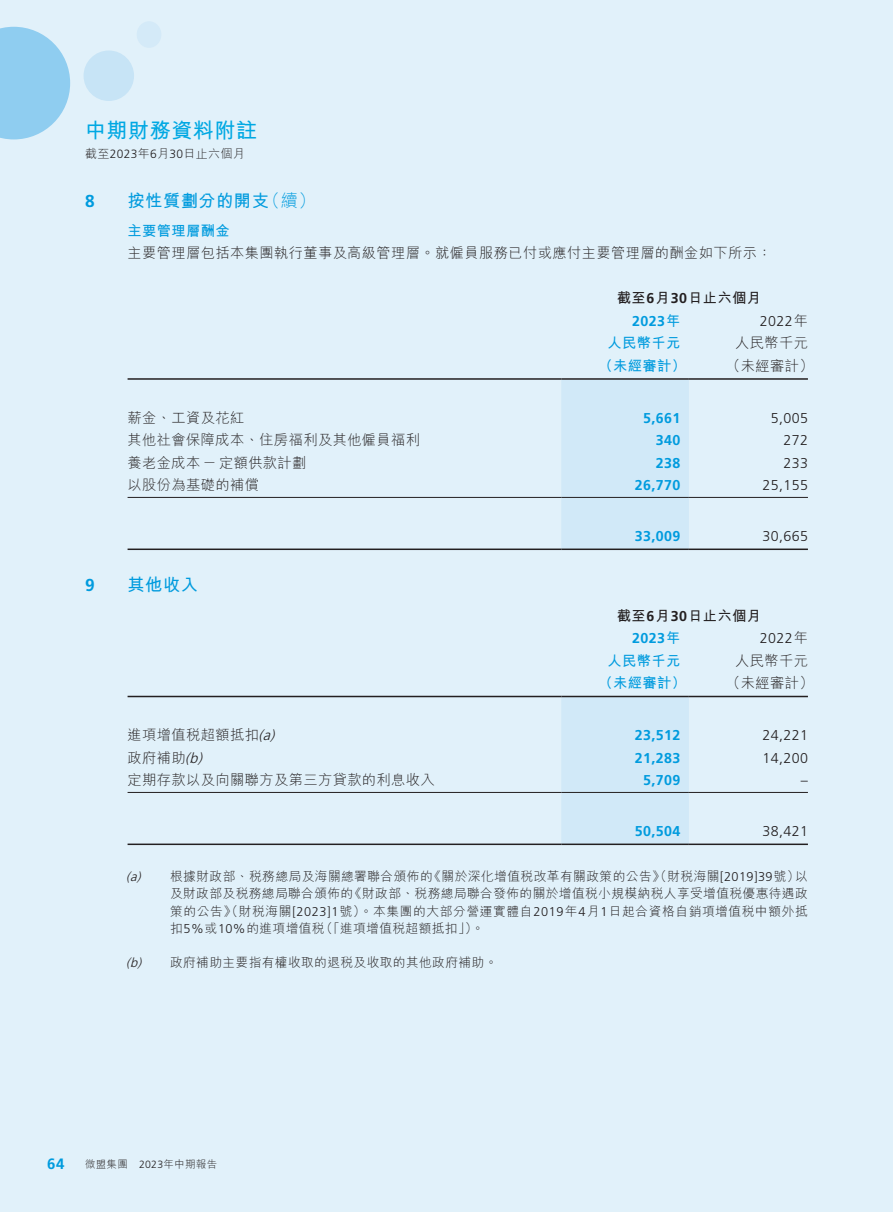
<style>
.page{position:relative;width:893px;height:1212px;background:#e1f1fa}
.page>*{position:absolute;margin:0;border:0;box-sizing:border-box;transform-origin:0 0}
.t1{font:700 21px "M Hei HK";letter-spacing:.03em;color:#00a8e3}
.t2{font:700 17.25px "M Hei HK";letter-spacing:.03em;color:#009bde}
.t3{font:700 17.25px "Frutiger LT Std";color:#009bde}
.t4{font:700 15px "Frutiger LT Std";color:#009bde}
.t5{font:300 14.25px "M Hei HK";letter-spacing:.03em;color:#231f20}
.t6{font:700 14.25px "Frutiger LT Std";letter-spacing:.03em;color:#009bde}
.t7{font:300 14.25px "Frutiger LT Std";letter-spacing:.03em;color:#231f20}
.t8{font:700 14.25px "M Hei HK";letter-spacing:.03em;color:#009bde}
.t9{font:700 14.25px "M Hei HK";letter-spacing:.03em;color:#231f20}
.t10{font:300 12.75px/17.2px "M Hei HK";letter-spacing:.03em;color:#231f20;text-align:justify}
.t11{font:300 12px "M Hei HK";letter-spacing:.03em;color:#231f20}
.t12{font:300 10.5px "M Hei HK";letter-spacing:.03em;color:#231f20}
.s1{font-family:"Frutiger LT Std"}
.s2{font-weight:300}
.s3{font-family:"M Hei HK"}
.s4{font-family:"Frutiger LT Std";font-style:italic}
</style>
<div class="page">
<svg style="left:0;top:27px;width:70px;height:112px"></svg>
<div style="left:84px;top:50px;width:50px;height:51px;background:#c7e4f6;border-radius:50%"></div>
<div style="left:137px;top:21px;width:24px;height:27px;background:#d4eaf8;border-radius:50%"></div>
<div style="left:561px;top:380px;width:128px;height:168px;background:#d1e9f8"></div>
<hr style="left:128px;top:378px;width:433px;height:2px;background:#231f20">
<hr style="left:561px;top:378px;width:128px;height:2px;background:#231f20">
<hr style="left:689px;top:378px;width:119px;height:2px;background:#231f20">
<hr style="left:128px;top:497px;width:433px;height:1px;background:#231f20">
<hr style="left:561px;top:497px;width:128px;height:1px;background:#231f20">
<hr style="left:689px;top:497px;width:119px;height:1px;background:#231f20">
<hr style="left:128px;top:548px;width:433px;height:2px;background:#231f20">
<hr style="left:561px;top:548px;width:128px;height:2px;background:#231f20">
<hr style="left:689px;top:548px;width:119px;height:2px;background:#231f20">
<div style="left:561px;top:697px;width:128px;height:146px;background:#d1e9f8"></div>
<hr style="left:128px;top:696px;width:433px;height:1px;background:#231f20">
<hr style="left:561px;top:696px;width:128px;height:1px;background:#231f20">
<hr style="left:689px;top:696px;width:119px;height:1px;background:#231f20">
<hr style="left:128px;top:792px;width:433px;height:1px;background:#231f20">
<hr style="left:561px;top:792px;width:128px;height:1px;background:#231f20">
<hr style="left:689px;top:792px;width:119px;height:1px;background:#231f20">
<hr style="left:128px;top:843px;width:433px;height:2px;background:#231f20">
<hr style="left:561px;top:843px;width:128px;height:2px;background:#231f20">
<hr style="left:689px;top:843px;width:119px;height:2px;background:#231f20">
<h1 class="t1" style="left:85px;top:115px;width:174px">中期財務資料附註</h1>
<p class="t11" style="left:85px;top:148px;width:161px">截至<span class="s1">2023</span>年<span class="s1">6</span>月<span class="s1">30</span>日止六個月</p>
<h2 class="t3" style="left:85px;top:191px;width:11px">8</h2>
<h2 class="t2" style="left:128px;top:188px;width:190px">按性質劃分的開支<span class="s2">（續）</span></h2>
<p class="t8" style="left:128px;top:220px;width:104px">主要管理層酬金</p>
<p class="t5" style="left:128px;top:246px;width:646px">主要管理層包括本集團執行董事及高級管理層。就僱員服務已付或應付主要管理層的酬金如下所示：</p>
<p class="t9" style="left:617px;top:288px;width:146px">截至<span class="s1">6</span>月<span class="s1">30</span>日止六個月</p>
<p class="t6" style="left:632px;top:312px;width:50px">2023<span class="s3">年</span></p>
<p class="t7" style="left:760px;top:313px;width:50px">2022<span class="s3">年</span></p>
<p class="t8" style="left:607px;top:333px;width:74px">人民幣千元</p>
<p class="t5" style="left:735px;top:336px;width:74px">人民幣千元</p>
<p class="t8" style="left:599px;top:355px;width:89px">（未經審計）</p>
<p class="t5" style="left:726px;top:358px;width:89px">（未經審計）</p>
<p class="t5" style="left:128px;top:410px;width:118px">薪金、工資及花紅</p>
<p class="t6" style="left:643px;top:410px;width:39px">5,661</p>
<p class="t7" style="left:771px;top:410px;width:39px">5,005</p>
<p class="t5" style="left:128px;top:433px;width:294px">其他社會保障成本、住房福利及其他僱員福利</p>
<p class="t6" style="left:656px;top:432px;width:26px">340</p>
<p class="t7" style="left:783px;top:432px;width:26px">272</p>
<p class="t5" style="left:128px;top:455px;width:180px">養老金成本－定額供款計劃</p>
<p class="t6" style="left:656px;top:455px;width:26px">238</p>
<p class="t7" style="left:783px;top:455px;width:26px">233</p>
<p class="t5" style="left:128px;top:478px;width:133px">以股份為基礎的補償</p>
<p class="t6" style="left:635px;top:477px;width:47px">26,770</p>
<p class="t7" style="left:762px;top:477px;width:47px">25,155</p>
<p class="t6" style="left:635px;top:528px;width:47px">33,009</p>
<p class="t7" style="left:762px;top:528px;width:47px">30,665</p>
<h2 class="t3" style="left:85px;top:575px;width:11px">9</h2>
<h2 class="t2" style="left:128px;top:572px;width:72px">其他收入</h2>
<p class="t9" style="left:617px;top:605px;width:146px">截至<span class="s1">6</span>月<span class="s1">30</span>日止六個月</p>
<p class="t6" style="left:632px;top:630px;width:50px">2023<span class="s3">年</span></p>
<p class="t7" style="left:760px;top:630px;width:50px">2022<span class="s3">年</span></p>
<p class="t8" style="left:607px;top:650px;width:74px">人民幣千元</p>
<p class="t5" style="left:735px;top:653px;width:74px">人民幣千元</p>
<p class="t8" style="left:599px;top:673px;width:89px">（未經審計）</p>
<p class="t5" style="left:726px;top:676px;width:89px">（未經審計）</p>
<p class="t5" style="left:128px;top:728px;width:153px">進項增值稅超額抵扣<span class="s4">(a)</span></p>
<p class="t6" style="left:635px;top:727px;width:47px">23,512</p>
<p class="t7" style="left:762px;top:727px;width:47px">24,221</p>
<p class="t5" style="left:128px;top:750px;width:80px">政府補助<span class="s4">(b)</span></p>
<p class="t6" style="left:635px;top:750px;width:47px">21,283</p>
<p class="t7" style="left:762px;top:750px;width:47px">14,200</p>
<p class="t5" style="left:128px;top:773px;width:309px">定期存款以及向關聯方及第三方貸款的利息收入</p>
<p class="t6" style="left:643px;top:772px;width:39px">5,709</p>
<p class="t7" style="left:801px;top:772px;width:9px">–</p>
<p class="t6" style="left:635px;top:823px;width:47px">50,504</p>
<p class="t7" style="left:762px;top:823px;width:47px">38,421</p>
<p class="t10" style="left:170px;top:868px;width:639px;text-indent:-44px"><span class="s4">(a)</span> 根據財政部、稅務總局及海關總署聯合頒佈的《關於深化增值稅改革有關政策的公告》（財稅海關<span class="s1">[2019]39</span>號）以及財政部及稅務總局聯合頒佈的《財政部、稅務總局聯合發佈的關於增值稅小規模納稅人享受增值稅優惠待遇政策的公告》（財稅海關<span class="s1">[2023]1</span>號）。本集團的大部分營運實體自<span class="s1">2019</span>年<span class="s1">4</span>月<span class="s1">1</span>日起合資格自銷項增值稅中額外抵扣<span class="s1">5%</span>或<span class="s1">10%</span>的進項增值稅（「進項增值稅超額抵扣」）。</p>
<p class="t10" style="left:126px;top:954px;width:373px"><span class="s4">(b)</span> 政府補助主要指有權收取的退稅及收取的其他政府補助。</p>
<p class="t4" style="left:47px;top:1154px;width:19px">64</p>
<p class="t12" style="left:85px;top:1159px;width:134px">微盟集團 <span class="s1">2023</span>年中期報告</p>
</div>
